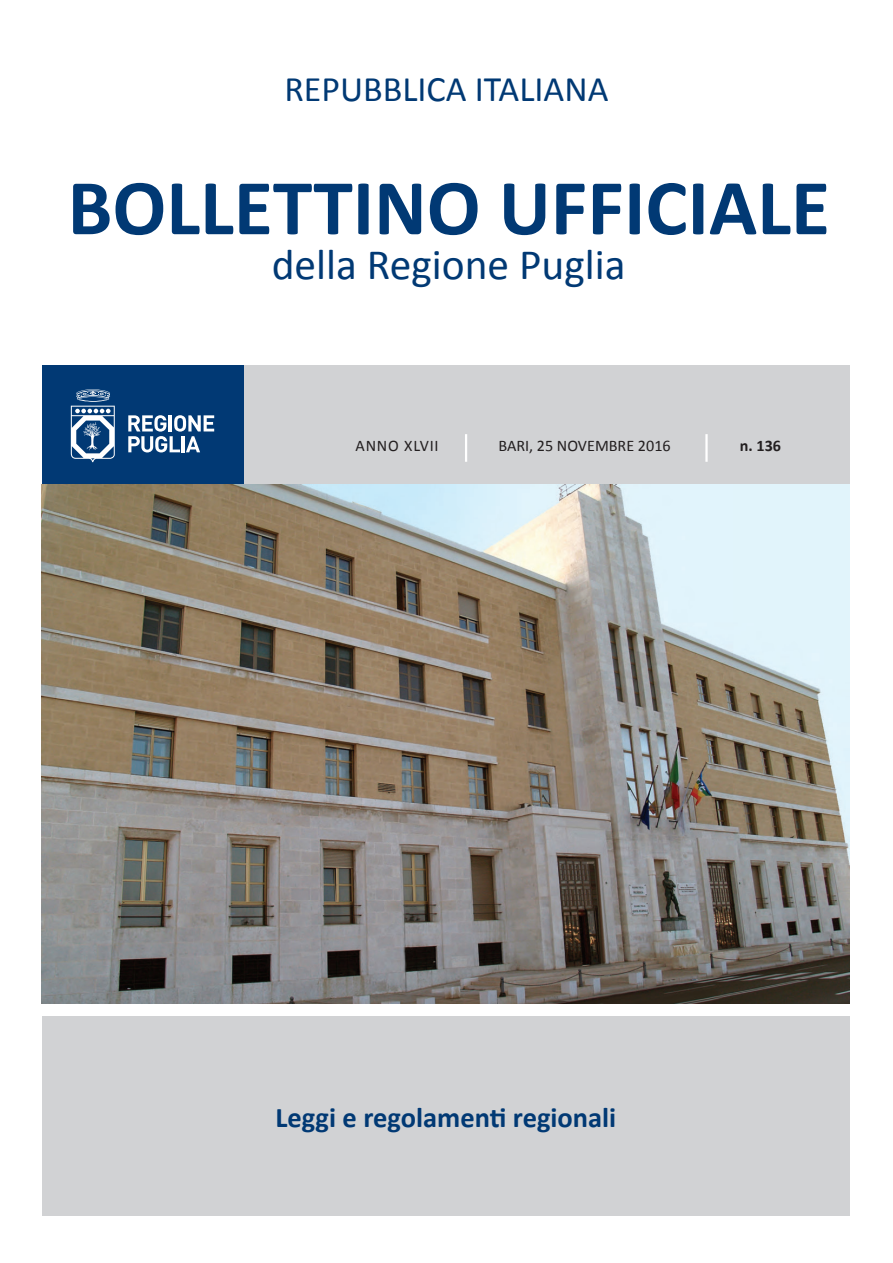
<style>
.page{position:relative;width:893px;height:1263px;background:#fff}
.page>*{position:absolute;margin:0;border:0;box-sizing:border-box;transform-origin:0 0}
.t1{font:700 79.8px "Calibri";color:#013974}
.t2{font:43.5px "Calibri";color:#013974}
.t3{font:36px "Calibri";color:#013974}
.t4{font:700 28.5px "Calibri";color:#013974}
.t5{font:16.2px "Calibri";color:#231f20}
.t6{font:16.2px "Calibri";letter-spacing:.05em;color:#231f20}
.t7{font:700 16.2px "Calibri";color:#231f20}
</style>
<div class="page">
<div style="left:42px;top:1016px;width:808px;height:200px;background:#d1d2d4"></div>
<div style="left:244px;top:366px;width:606px;height:119px;background:#d1d2d4"></div>
<div style="left:42px;top:366px;width:202px;height:119px;background:#013974"></div>
<svg style="left:71px;top:389px;width:44px;height:73px"></svg>
<svg style="left:128px;top:415px;width:86px;height:37px"></svg>
<img style="left:42px;top:485px;width:808px;height:518px">
<hr style="left:465px;top:434px;width:2px;height:28px;background:#fff">
<hr style="left:705px;top:434px;width:3px;height:28px;background:#fff">
<p class="t3" style="left:284px;top:67px;width:326px">REPUBBLICA ITALIANA</p>
<h1 class="t1" style="left:68px;top:158px;width:764px">BOLLETTINO UFFICIALE</h1>
<h2 class="t2" style="left:272px;top:238px;width:355px">della Regione Puglia</h2>
<p class="t6" style="left:355px;top:436px;width:85px">ANNO XLVII</p>
<p class="t5" style="left:498px;top:436px;width:174px">BARI, 25 NOVEMBRE 2016</p>
<p class="t7" style="left:740px;top:436px;width:43px">n. 136</p>
<p class="t4" style="left:275px;top:1100px;width:342px">Leggi e regolamenti regionali</p>
</div>
